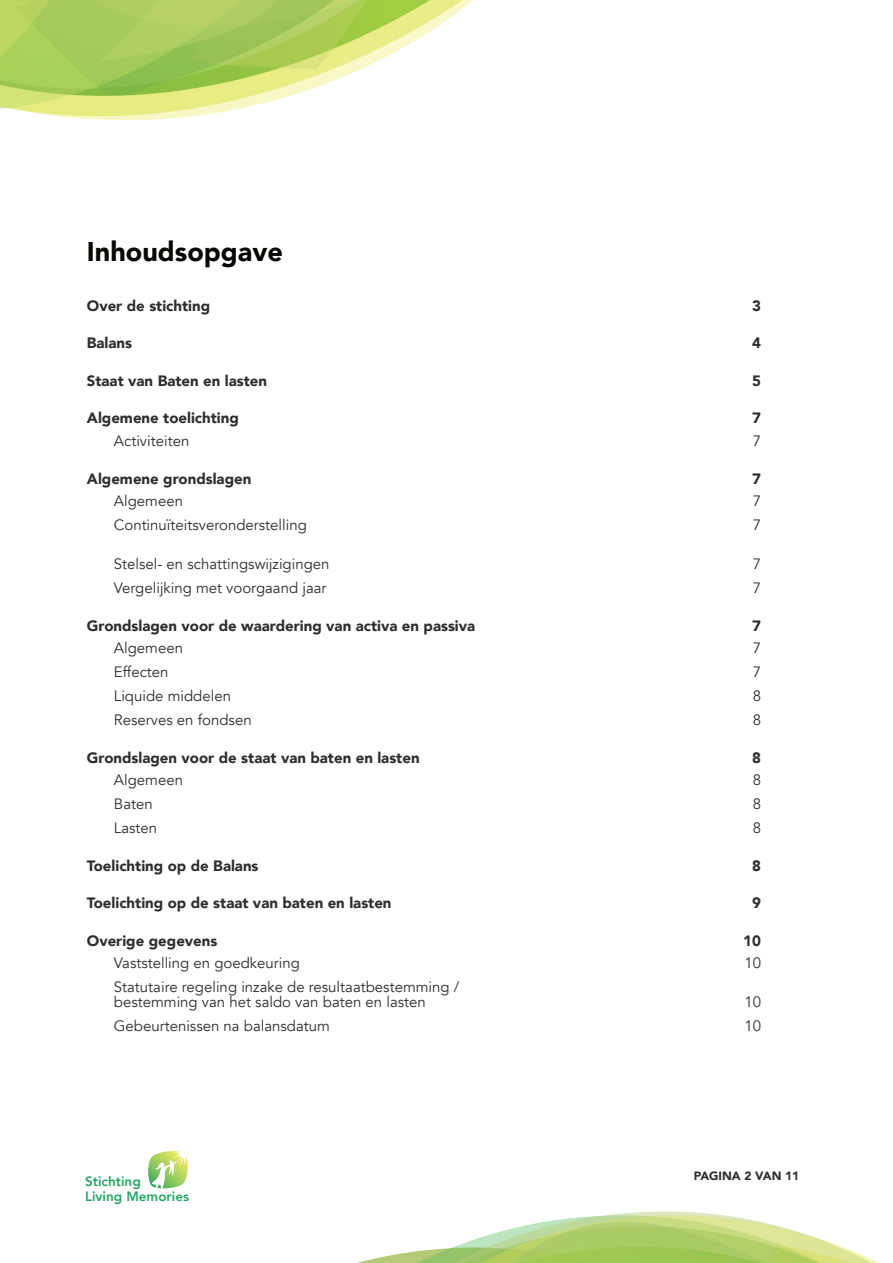
<style>
.page{position:relative;width:893px;height:1263px;background:#fff}
.page>*{position:absolute;margin:0;border:0;box-sizing:border-box;transform-origin:0 0}
.t1{font:900 27px "Avenir";color:#080704}
.t2{font:15px/15px "Avenir";color:#302e2c}
.t3{font:900 15px "Avenir";color:#302e2c}
.t4{font:800 13.5px/14.9px "Avenir";color:#25a665}
.t5{font:900 12px "Avenir";color:#302e2c}
</style>
<div class="page">
<img style="left:357px;top:1211px;width:523px;height:52px">
<img style="left:0;top:0;width:473px;height:120px">
<svg style="left:148px;top:1151px;width:40px;height:38px"></svg>
<h1 class="t1" style="left:87px;top:234px;width:197px">Inhoudsopgave</h1>
<p class="t3" style="left:87px;top:296px;width:125px">Over de stichting</p>
<p class="t3" style="left:752px;top:296px;width:10px">3</p>
<p class="t3" style="left:87px;top:333px;width:47px">Balans</p>
<p class="t3" style="left:752px;top:333px;width:10px">4</p>
<p class="t3" style="left:87px;top:371px;width:182px">Staat van Baten en lasten</p>
<p class="t3" style="left:752px;top:371px;width:10px">5</p>
<p class="t3" style="left:87px;top:408px;width:153px">Algemene toelichting</p>
<p class="t3" style="left:752px;top:408px;width:10px">7</p>
<p class="t2" style="left:114px;top:433px;width:77px">Activiteiten</p>
<p class="t2" style="left:753px;top:433px;width:10px">7</p>
<p class="t3" style="left:87px;top:468px;width:166px">Algemene grondslagen</p>
<p class="t3" style="left:752px;top:468px;width:10px">7</p>
<p class="t2" style="left:114px;top:493px;width:71px">Algemeen</p>
<p class="t2" style="left:753px;top:493px;width:10px">7</p>
<p class="t2" style="left:114px;top:517px;width:194px">Continuïteitsveronderstelling</p>
<p class="t2" style="left:753px;top:517px;width:10px">7</p>
<p class="t2" style="left:114px;top:556px;width:217px">Stelsel- en schattingswĳzigingen</p>
<p class="t2" style="left:753px;top:556px;width:10px">7</p>
<p class="t2" style="left:114px;top:580px;width:214px">Vergelĳking met voorgaand jaar</p>
<p class="t2" style="left:753px;top:580px;width:10px">7</p>
<p class="t3" style="left:87px;top:615px;width:390px">Grondslagen voor de waardering van activa en passiva</p>
<p class="t3" style="left:752px;top:615px;width:10px">7</p>
<p class="t2" style="left:114px;top:640px;width:71px">Algemeen</p>
<p class="t2" style="left:753px;top:640px;width:10px">7</p>
<p class="t2" style="left:114px;top:664px;width:56px">Effecten</p>
<p class="t2" style="left:753px;top:664px;width:10px">7</p>
<p class="t2" style="left:114px;top:688px;width:119px">Liquide middelen</p>
<p class="t2" style="left:753px;top:688px;width:10px">8</p>
<p class="t2" style="left:114px;top:712px;width:139px">Reserves en fondsen</p>
<p class="t2" style="left:753px;top:712px;width:10px">8</p>
<p class="t3" style="left:87px;top:747px;width:334px">Grondslagen voor de staat van baten en lasten</p>
<p class="t3" style="left:752px;top:747px;width:10px">8</p>
<p class="t2" style="left:114px;top:772px;width:71px">Algemeen</p>
<p class="t2" style="left:753px;top:772px;width:10px">8</p>
<p class="t2" style="left:114px;top:796px;width:40px">Baten</p>
<p class="t2" style="left:753px;top:796px;width:10px">8</p>
<p class="t2" style="left:114px;top:820px;width:45px">Lasten</p>
<p class="t2" style="left:753px;top:820px;width:10px">8</p>
<p class="t3" style="left:87px;top:855px;width:173px">Toelichting op de Balans</p>
<p class="t3" style="left:752px;top:855px;width:10px">8</p>
<p class="t3" style="left:87px;top:893px;width:306px">Toelichting op de staat van baten en lasten</p>
<p class="t3" style="left:752px;top:893px;width:10px">9</p>
<p class="t3" style="left:87px;top:930px;width:132px">Overige gegevens</p>
<p class="t3" style="left:743px;top:930px;width:19px">10</p>
<p class="t2" style="left:114px;top:955px;width:188px">Vaststelling en goedkeuring</p>
<p class="t2" style="left:744px;top:955px;width:18px">10</p>
<p class="t2" style="left:114px;top:979px;width:347px">Statutaire regeling inzake de resultaatbestemming / bestemming van het saldo van baten en lasten</p>
<p class="t2" style="left:744px;top:994px;width:18px">10</p>
<p class="t2" style="left:114px;top:1018px;width:218px">Gebeurtenissen na balansdatum</p>
<p class="t2" style="left:744px;top:1018px;width:18px">10</p>
<p class="t4" style="left:85px;top:1174px;width:106px">Stichting<br>Living Memories</p>
<p class="t5" style="left:694px;top:1168px;width:107px">PAGINA 2 VAN 11</p>
</div>
